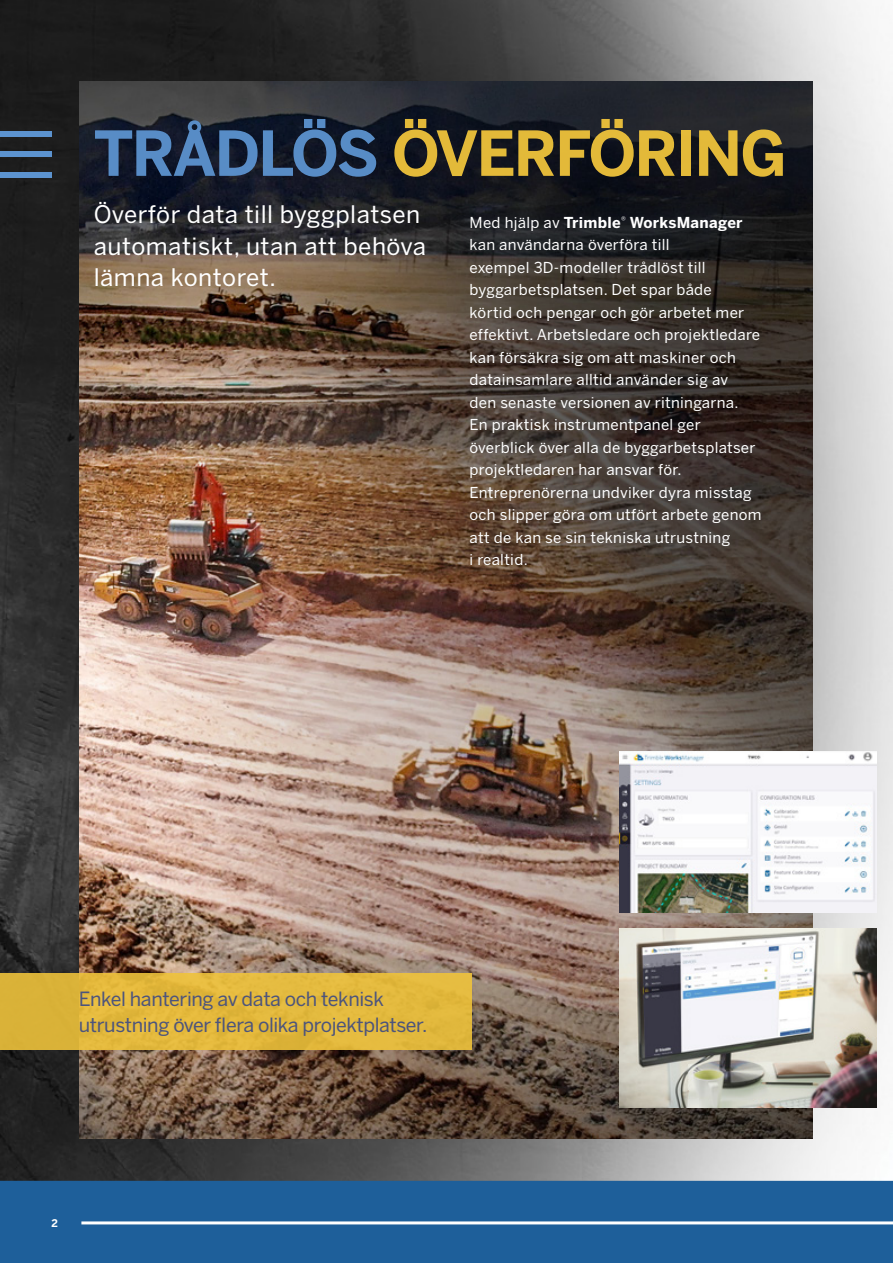
<style>
.page{position:relative;width:893px;height:1263px;background:#fff}
.page>*{position:absolute;margin:0;border:0;box-sizing:border-box;transform-origin:0 0}
.t1{font:700 61.5px "Benton Sans";letter-spacing:-.03em;color:#efc33b}
.t2{font:24px/31.5px "Benton Sans";letter-spacing:.02em;color:#fff}
.t3{font:19.5px/25.5px "Benton Sans";letter-spacing:-.02em;color:#4c547d}
.t4{font:15px/22.5px "Benton Sans";letter-spacing:.02em;color:#fff}
.t5{font:700 10.5px "Benton Sans";color:#fff}
.s1{color:#5c93cf}
.s2{font-weight:700}
</style>
<div class="page">
<img style="left:0;top:0;width:893px;height:1181px">
<img style="left:80px;top:81px;width:732px;height:1057px">
<div style="left:0;top:131px;width:51px;height:6px;background:#5c93cf"></div>
<div style="left:0;top:151px;width:51px;height:6px;background:#5c93cf"></div>
<div style="left:0;top:172px;width:51px;height:6px;background:#5c93cf"></div>
<div style="left:442px;top:188px;width:345px;height:406px;background:#5c93cf;opacity:.4"></div>
<div style="left:0;top:973px;width:472px;height:77px;background:#e3b83c"></div>
<img style="left:620px;top:751px;width:257px;height:162px">
<div style="left:0;top:1181px;width:893px;height:82px;background:#1e5f9a"></div>
<hr style="left:81px;top:1221px;width:812px;height:3px;background:#fff">
<img style="left:620px;top:929px;width:256px;height:178px">
<h1 class="t1" style="left:94px;top:115px;width:695px"><span class="s1">TRÅDLÖS</span> ÖVERFÖRING</h1>
<h2 class="t2" style="left:94px;top:199px;width:334px">Överför data till byggplatsen automatiskt, utan att behöva lämna kontoret.</h2>
<p class="t4" style="left:469px;top:211px;width:294px">Med hjälp av <span class="s2">Trimble</span><sup>®</sup> <span class="s2">WorksManager </span>kan användarna överföra till<br>exempel 3D-modeller trådlöst till byggarbetsplatsen. Det spar både<br>körtid och pengar och gör arbetet mer effektivt. Arbetsledare och projektledare kan försäkra sig om att maskiner och datainsamlare alltid använder sig av<br>den senaste versionen av ritningarna.<br>En praktisk instrumentpanel ger överblick över alla de byggarbetsplatser projektledaren har ansvar för.<br>Entreprenörerna undviker dyra misstag och slipper göra om utfört arbete genom att de kan se sin tekniska utrustning<br>i realtid.</p>
<h3 class="t3" style="left:79px;top:987px;width:350px">Enkel hantering av data och teknisk utrustning över flera olika projektplatser.</h3>
<p class="t5" style="left:52px;top:1216px;width:8px">2</p>
</div>
